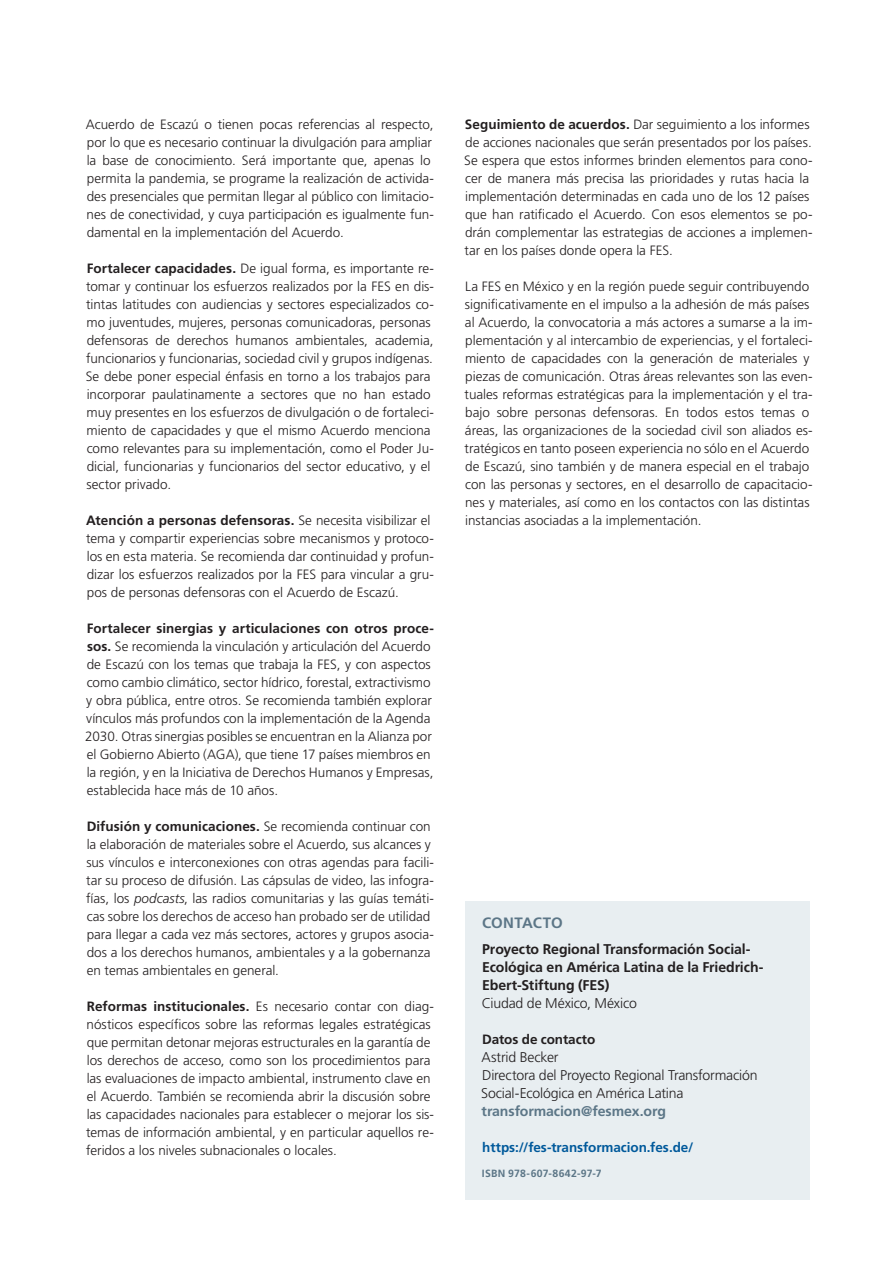
<style>
.page{position:relative;width:893px;height:1263px;background:#fff}
.page>*{position:absolute;margin:0;border:0;box-sizing:border-box;transform-origin:0 0}
.H4_Encabezados{font:700 15px "Frutiger LT";letter-spacing:.01em;color:#5c7687}
.Cooperantes_alineado{font:300 14.1px/18px "Frutiger LT Std";letter-spacing:-.015em;color:#231f20}
.Cooperantes_alineado-2{font:700 14.1px/18px "Frutiger LT Std";letter-spacing:-.01em;color:#231f20}
.Cooperantes_alineado-3{font:700 14.1px "Frutiger LT Std";letter-spacing:-.01em;color:#5c7687}
.Justificación{font:300 13.5px/18px "Frutiger LT";color:#231f20}
.Alineado_a_la_Izq{font:700 13.5px "Frutiger LT";letter-spacing:-.005em;color:#00599b}
.Cooperantes_alineado-4{font:700 13.5px "Frutiger LT Std";letter-spacing:-.005em;color:#231f20}
.Texto_plaqueta_final{font:700 10.5px "Frutiger LT";letter-spacing:.025em;color:#5c7687}
.s1{font-weight:700}
.s2{font-style:italic}
</style>
<div class="page">
<div style="left:465px;top:901px;width:345px;height:298px;background:#e8eef1"></div>
<p class="Justificación" style="left:86px;top:116px;width:350px">Acuerdo de Escazú o tienen pocas referencias al respecto, por lo que es necesario continuar la divulgación para ampliar la base de conocimiento. Será importante que, apenas lo permita la pandemia, se programe la realización de activida&shy;des presenciales que permitan llegar al público con limitacio&shy;nes de conectividad, y cuya participación es igualmente fun&shy;damental en la implementación del Acuerdo.</p>
<p class="Justificación" style="left:86px;top:260px;width:350px"><span class="s1">Fortalecer capacidades.</span> De igual forma, es importante re&shy;tomar y continuar los esfuerzos realizados por la FES en dis&shy;tintas latitudes con audiencias y sectores especializados co&shy;mo juventudes, mujeres, personas comunicadoras, personas defensoras de derechos humanos ambientales, academia, funcionarios y funcionarias, sociedad civil y grupos indígenas.<br>Se debe poner especial énfasis en torno a los trabajos para incorporar paulatinamente a sectores que no han estado muy presentes en los esfuerzos de divulgación o de fortaleci&shy;miento de capacidades y que el mismo Acuerdo menciona como relevantes para su implementación, como el Poder Ju&shy;dicial, funcionarias y funcionarios del sector educativo, y el sector privado.</p>
<p class="Justificación" style="left:86px;top:512px;width:349px"><span class="s1">Atención a personas defensoras.</span> Se necesita visibilizar el tema y compartir experiencias sobre mecanismos y protoco&shy;los en esta materia. Se recomienda dar continuidad y profun&shy;dizar los esfuerzos realizados por la FES para vincular a gru&shy;pos de personas defensoras con el Acuerdo de Escazú.</p>
<p class="Justificación" style="left:85px;top:620px;width:350px"><span class="s1">Fortalecer sinergias y articulaciones con otros proce&shy;sos.</span> Se recomienda la vinculación y articulación del Acuerdo de Escazú con los temas que trabaja la FES, y con aspectos como cambio climático, sector hídrico, forestal, extractivismo y obra pública, entre otros. Se recomienda también explorar vínculos más profundos con la implementación de la Agenda 2030. Otras sinergias posibles se encuentran en la Alianza por el Gobierno Abierto (AGA), que tiene 17 países miembros en la región, y en la Iniciativa de Derechos Humanos y Empresas, establecida hace más de 10 años.</p>
<p class="Justificación" style="left:86px;top:818px;width:349px"><span class="s1">Difusión y comunicaciones.</span> Se recomienda continuar con la elaboración de materiales sobre el Acuerdo, sus alcances y sus vínculos e interconexiones con otras agendas para facili&shy;tar su proceso de difusión. Las cápsulas de video, las infogra&shy;fías, los <span class="s2">podcasts</span>, las radios comunitarias y las guías temáti&shy;cas sobre los derechos de acceso han probado ser de utilidad para llegar a cada vez más sectores, actores y grupos asocia&shy;dos a los derechos humanos, ambientales y a la gobernanza en temas ambientales en general.</p>
<p class="Justificación" style="left:86px;top:998px;width:349px"><span class="s1">Reformas institucionales.</span> Es necesario contar con diag&shy;nósticos específicos sobre las reformas legales estratégicas que permitan detonar mejoras estructurales en la garantía de los derechos de acceso, como son los procedimientos para las evaluaciones de impacto ambiental, instrumento clave en el Acuerdo. También se recomienda abrir la discusión sobre las capacidades nacionales para establecer o mejorar los sis&shy;temas de información ambiental, y en particular aquellos re&shy;feridos a los niveles subnacionales o locales.</p>
<p class="Justificación" style="left:464px;top:116px;width:350px"><span class="s1">Seguimiento de acuerdos.</span> Dar seguimiento a los informes de acciones nacionales que serán presentados por los países.<br>Se espera que estos informes brinden elementos para cono&shy;cer de manera más precisa las prioridades y rutas hacia la implementación determinadas en cada uno de los 12 países que han ratificado el Acuerdo. Con esos elementos se po&shy;drán complementar las estrategias de acciones a implemen&shy;tar en los países donde opera la FES.</p>
<p class="Justificación" style="left:465px;top:278px;width:350px">La FES en México y en la región puede seguir contribuyendo significativamente en el impulso a la adhesión de más países al Acuerdo, la convocatoria a más actores a sumarse a la im&shy;plementación y al intercambio de experiencias, y el fortaleci&shy;miento de capacidades con la generación de materiales y piezas de comunicación. Otras áreas relevantes son las even&shy;tuales reformas estratégicas para la implementación y el tra&shy;bajo sobre personas defensoras. En todos estos temas o áreas, las organizaciones de la sociedad civil son aliados es&shy;tratégicos en tanto poseen experiencia no sólo en el Acuerdo de Escazú, sino también y de manera especial en el trabajo con las personas y sectores, en el desarrollo de capacitacio&shy;nes y materiales, así como en los contactos con las distintas instancias asociadas a la implementación.</p>
<p class="H4_Encabezados" style="left:482px;top:914px;width:82px">CONTACTO</p>
<p class="Cooperantes_alineado-2" style="left:482px;top:940px;width:283px">Proyecto Regional Transformación Social-<br>Ecológica en América Latina de la Friedrich-<br>Ebert-Stiftung (FES)</p>
<p class="Cooperantes_alineado" style="left:482px;top:994px;width:156px">Ciudad de México, México</p>
<p class="Cooperantes_alineado-4" style="left:482px;top:1031px;width:115px">Datos de contacto</p>
<p class="Cooperantes_alineado" style="left:481px;top:1048px;width:79px">Astrid Becker</p>
<p class="Cooperantes_alineado" style="left:481px;top:1066px;width:278px">Directora del Proyecto Regional Transformación<br>Social-Ecológica en América Latina</p>
<p class="Cooperantes_alineado-3" style="left:482px;top:1103px;width:186px">transformacion@fesmex.org</p>
<p class="Alineado_a_la_Izq" style="left:482px;top:1139px;width:213px">https://fes-transformacion.fes.de/</p>
<p class="Texto_plaqueta_final" style="left:482px;top:1167px;width:121px">ISBN 978-607-8642-97-7</p>
</div>
